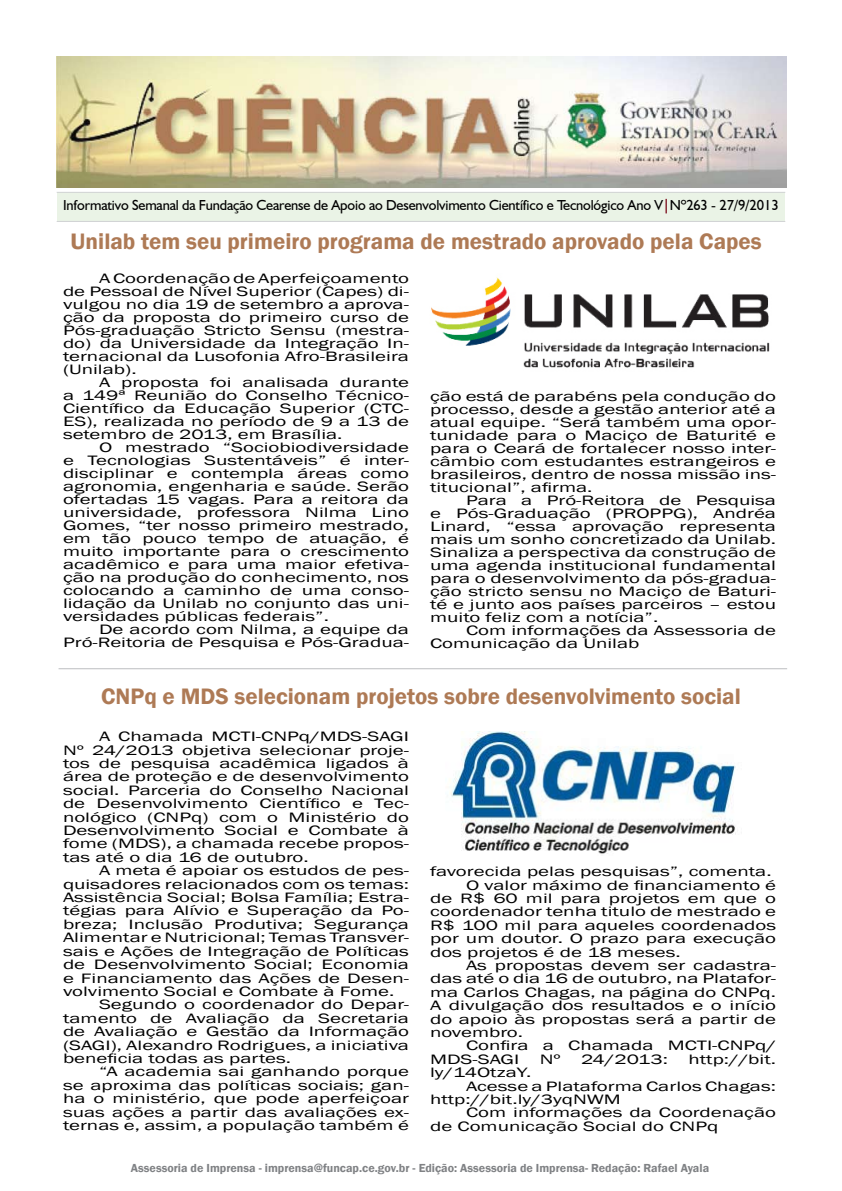
<style>
.page{position:relative;width:842px;height:1191px;background:#fff}
.page>*{position:absolute;margin:0;border:0;box-sizing:border-box;transform-origin:0 0}
.t1{font:600 23px "Franklin Gothic";color:#ae7a55}
.t2{font:14.5px "Humanist 521 BT";letter-spacing:-.01em;color:#000}
.t3{font:14px/13px "Franklin Gothic";color:#000;text-align:justify;scale:1.5 1}
.t4{font:600 12px "Franklin Gothic";color:#808285}
.s1{font-weight:700;color:#7f1523}
</style>
<div class="page">
<div style="left:57px;top:193px;width:728px;height:28px;background:#eaf3e6"></div>
<img style="left:56px;top:57px;width:730px;height:130px">
<hr style="left:57px;top:192px;width:728px;height:1px;background:#d1d3d4">
<hr style="left:57px;top:221px;width:728px;height:1px;background:#d1d3d4">
<hr style="left:59px;top:668px;width:728px;height:1px;background:#bcbdc0">
<img style="left:431px;top:277px;width:339px;height:91px">
<img style="left:449px;top:731px;width:287px;height:123px">
<p class="t2" style="left:63px;top:196px;width:717px">Informativo Semanal da Fundação Cearense de Apoio ao Desenvolvimento Científico e Tecnológico Ano V<span class="s1">|</span>Nº263 - 27/9/2013</p>
<h1 class="t1" style="left:71px;top:227px;width:693px">Unilab tem seu primeiro programa de mestrado aprovado pela Capes</h1>
<p class="t3" style="left:63px;top:272px;width:232px;text-indent:36px">A Coordenação de Aperfeiçoamento de Pessoal de Nível Superior (Capes) di&shy;vulgou no dia 19 de setembro a aprova&shy;ção da proposta do primeiro curso de Pós-graduação Stricto Sensu (mestra&shy;do) da Universidade da Integração In&shy;ternacional da Lusofonia Afro-Brasileira (Unilab).</p>
<p class="t3" style="left:63px;top:376px;width:232px;text-indent:36px">A proposta foi analisada durante a 149ª Reunião do Conselho Técnico-Científico da Educação Superior (CTC-ES), realizada no período de 9 a 13 de setembro de 2013, em Brasília.</p>
<p class="t3" style="left:63px;top:441px;width:232px;text-indent:36px">O mestrado “Sociobiodiversidade e Tecnologias Sustentáveis” é inter&shy;disciplinar e contempla áreas como agronomia, engenharia e saúde. Serão ofertadas 15 vagas. Para a reitora da universidade, professora Nilma Lino Gomes, “ter nosso primeiro mestrado, em tão pouco tempo de atuação, é muito importante para o crescimento acadêmico e para uma maior efetiva&shy;ção na produção do conhecimento, nos colocando a caminho de uma conso&shy;lidação da Unilab no conjunto das uni&shy;versidades públicas federais”.</p>
<p class="t3" style="left:63px;top:623px;width:232px;text-align:right">De acordo com Nilma, a equipe da<br>Pró-Reitoria de Pesquisa e Pós-Gradua-</p>
<p class="t3" style="left:430px;top:390px;width:232px">ção está de parabéns pela condução do processo, desde a gestão anterior até a atual equipe. “Será também uma opor&shy;tunidade para o Maciço de Baturité e para o Ceará de fortalecer nosso inter&shy;câmbio com estudantes estrangeiros e brasileiros, dentro de nossa missão ins&shy;titucional”, afirma.</p>
<p class="t3" style="left:430px;top:494px;width:232px;text-indent:36px">Para a Pró-Reitora de Pesquisa e Pós-Graduação (PROPPG), Andréa Linard, “essa aprovação representa mais um sonho concretizado da Unilab.<br>Sinaliza a perspectiva da construção de uma agenda institucional fundamental para o desenvolvimento da pós-gradua&shy;ção stricto sensu no Maciço de Baturi&shy;té e junto aos países parceiros – estou muito feliz com a notícia”.</p>
<p class="t3" style="left:430px;top:624px;width:232px;text-indent:36px">Com informações da Assessoria de<br>Comunicação da Unilab</p>
<h1 class="t1" style="left:101px;top:682px;width:641px">CNPq e MDS selecionam projetos sobre desenvolvimento social</h1>
<p class="t3" style="left:63px;top:730px;width:232px;line-height:13.4px;text-indent:36px">A Chamada MCTI-CNPq/MDS-SAGI Nº 24/2013 objetiva selecionar proje&shy;tos de pesquisa acadêmica ligados à área de proteção e de desenvolvimento social. Parceria do Conselho Nacional de Desenvolvimento Científico e Tec&shy;nológico (CNPq) com o Ministério do Desenvolvimento Social e Combate à fome (MDS), a chamada recebe propos&shy;tas até o dia 16 de outubro.</p>
<p class="t3" style="left:63px;top:864px;width:232px;line-height:13.4px;text-indent:36px">A meta é apoiar os estudos de pes&shy;quisadores relacionados com os temas:<br>Assistência Social; Bolsa Família; Estra&shy;tégias para Alívio e Superação da Po&shy;breza; Inclusão Produtiva; Segurança Alimentar e Nutricional; Temas Transver&shy;sais e Ações de Integração de Políticas de Desenvolvimento Social; Economia e Financiamento das Ações de Desen&shy;volvimento Social e Combate à Fome.</p>
<p class="t3" style="left:63px;top:998px;width:232px;line-height:13.4px;text-indent:36px">Segundo o coordenador do Depar&shy;tamento de Avaliação da Secretaria de Avaliação e Gestão da Informação (SAGI), Alexandro Rodrigues, a iniciativa beneficia todas as partes.</p>
<p class="t3" style="left:63px;top:1065px;width:232px;line-height:13.4px;text-indent:36px">“A academia sai ganhando porque se aproxima das políticas sociais; gan&shy;ha o ministério, que pode aperfeiçoar suas ações a partir das avaliações ex&shy;ternas e, assim, a população também é</p>
<p class="t3" style="left:430px;top:865px;width:229px">favorecida pelas pesquisas”, comenta.</p>
<p class="t3" style="left:466px;top:878px;width:208px">O valor máximo de financiamento é</p>
<p class="t3" style="left:430px;top:892px;width:232px">de R$ 60 mil para projetos em que o</p>
<p class="t3" style="left:430px;top:905px;width:232px">coordenador tenha titulo de mestrado e</p>
<p class="t3" style="left:430px;top:919px;width:232px">R$ 100 mil para aqueles coordenados</p>
<p class="t3" style="left:430px;top:932px;width:232px">por um doutor. O prazo para execução</p>
<p class="t3" style="left:430px;top:945px;width:169px">dos projetos é de 18 meses.</p>
<p class="t3" style="left:466px;top:959px;width:208px">As propostas devem ser cadastra-</p>
<p class="t3" style="left:430px;top:972px;width:232px">das até o dia 16 de outubro, na Platafor-</p>
<p class="t3" style="left:430px;top:986px;width:232px">ma Carlos Chagas, na página do CNPq.</p>
<p class="t3" style="left:430px;top:999px;width:232px">A divulgação dos resultados e o início</p>
<p class="t3" style="left:430px;top:1012px;width:232px">do apoio às propostas será a partir de</p>
<p class="t3" style="left:430px;top:1026px;width:64px">novembro.</p>
<p class="t3" style="left:466px;top:1039px;width:208px">Confira a Chamada MCTI-CNPq/</p>
<p class="t3" style="left:430px;top:1053px;width:61px">MDS-SAGI</p>
<p class="t3" style="left:540px;top:1053px;width:16px">Nº</p>
<p class="t3" style="left:581px;top:1053px;width:59px">24/2013:</p>
<p class="t3" style="left:688px;top:1053px;width:60px">http://bit.</p>
<p class="t3" style="left:430px;top:1066px;width:69px">ly/14OtzaY.</p>
<p class="t3" style="left:466px;top:1079px;width:208px">Acesse a Plataforma Carlos Chagas:</p>
<p class="t3" style="left:430px;top:1093px;width:129px">http://bit.ly/3yqNWM</p>
<p class="t3" style="left:466px;top:1106px;width:208px">Com informações da Coordenação</p>
<p class="t3" style="left:430px;top:1120px;width:194px">de Comunicação Social do CNPq</p>
<p class="t4" style="left:131px;top:1160px;width:580px">Assessoria de Imprensa - imprensa@funcap.ce.gov.br - Edição: Assessoria de Imprensa- Redação: Rafael Ayala</p>
</div>
